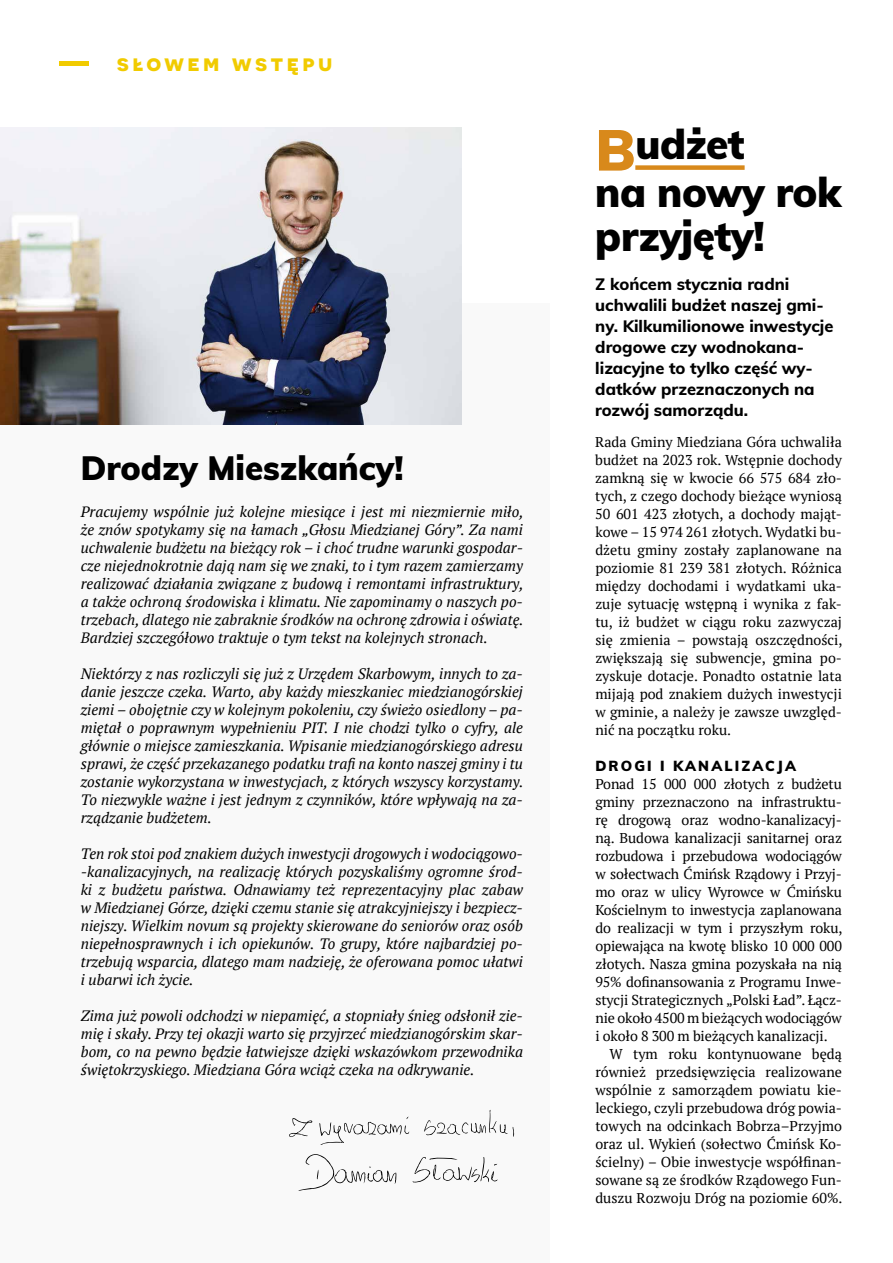
<style>
.page{position:relative;width:893px;height:1263px;background:#fff}
.page>*{position:absolute;margin:0;border:0;box-sizing:border-box;transform-origin:0 0}
.t1{font:900 40.5px/48px "Muli";letter-spacing:-.01em;color:#000}
.t2{font:900 33px "Muli";color:#000}
.t3{font:700 22.5px "Novecentosanswide";letter-spacing:.15em;color:#f1cb00}
.t4{font:800 16.5px/21px "Muli";color:#000}
.t5{font:italic 15px/18px "PT Serif";color:#000;text-align:justify}
.t6{font:14.25px/18px "PT Serif";color:#000;text-align:justify}
.t7{font:900 14.25px "Muli";letter-spacing:.15em;color:#000}
.s1{font-size:57px;color:#d8891b}
</style>
<div class="page">
<hr style="left:60px;top:62px;width:29px;height:4px;background:#f1cb00">
<div style="left:0;top:303px;width:549px;height:960px;background:#f9f9f9"></div>
<img style="left:0;top:128px;width:461px;height:297px">
<svg style="left:289px;top:1118px;width:24px;height:19px"></svg>
<svg style="left:424px;top:1110px;width:91px;height:27px"></svg>
<svg style="left:319px;top:1116px;width:90px;height:29px"></svg>
<svg style="left:298px;top:1154px;width:99px;height:37px"></svg>
<svg style="left:412px;top:1157px;width:86px;height:26px"></svg>
<div style="left:635px;top:165px;width:110px;height:5px;background:#d8891b"></div>
<h3 class="t3" style="left:117px;top:49px;width:217px">słowem wstępu</h3>
<h2 class="t2" style="left:81px;top:443px;width:324px">Drodzy Mieszkańcy!</h2>
<p class="t5" style="left:81px;top:503px;width:444px">Pracujemy wspólnie już kolejne miesiące i jest mi niezmiernie miło, że znów spotykamy się na łamach „Głosu Miedzianej Góry”. Za nami uchwalenie budżetu na bieżący rok – i choć trudne warunki gospodar&shy;cze niejednokrotnie dają nam się we znaki, to i tym razem zamierzamy realizować działania związane z budową i remontami infrastruktury, a także ochroną środowiska i klimatu. Nie zapominamy o naszych po&shy;trzebach, dlatego nie zabraknie środków na ochronę zdrowia i oświatę.<br>Bardziej szczegółowo traktuje o tym tekst na kolejnych stronach.</p>
<p class="t5" style="left:81px;top:665px;width:444px">Niektórzy z nas rozliczyli się już z Urzędem Skarbowym, innych to za&shy;danie jeszcze czeka. Warto, aby każdy mieszkaniec miedzianogórskiej ziemi – obojętnie czy w kolejnym pokoleniu, czy świeżo osiedlony – pa&shy;miętał o poprawnym wypełnieniu PIT. I nie chodzi tylko o cyfry, ale głównie o miejsce zamieszkania. Wpisanie miedzianogórskiego adresu sprawi, że część przekazanego podatku trafi na konto naszej gminy i tu zostanie wykorzystana w inwestycjach, z których wszyscy korzystamy.<br>To niezwykle ważne i jest jednym z czynników, które wpływają na za&shy;rządzanie budżetem.</p>
<p class="t5" style="left:81px;top:845px;width:444px">Ten rok stoi pod znakiem dużych inwestycji drogowych i wodociągowo--kanalizacyjnych, na realizację których pozyskaliśmy ogromne środ&shy;ki z budżetu państwa. Odnawiamy też reprezentacyjny plac zabaw w Miedzianej Górze, dzięki czemu stanie się atrakcyjniejszy i bezpiecz&shy;niejszy. Wielkim novum są projekty skierowane do seniorów oraz osób niepełnosprawnych i ich opiekunów. To grupy, które najbardziej po&shy;trzebują wsparcia, dlatego mam nadzieję, że oferowana pomoc ułatwi i ubarwi ich życie.</p>
<p class="t5" style="left:81px;top:1007px;width:444px">Zima już powoli odchodzi w niepamięć, a stopniały śnieg odsłonił zie&shy;mię i skały. Przy tej okazji warto się przyjrzeć miedzianogórskim skar&shy;bom, co na pewno będzie łatwiejsze dzięki wskazówkom przewodnika świętokrzyskiego. Miedziana Góra wciąż czeka na odkrywanie.</p>
<h1 class="t1" style="left:595px;top:119px;width:247px"><span class="s1">B</span>udżet<br>na nowy rok</h1>
<h1 class="t1" style="left:595px;top:210px;width:171px">przyjęty!</h1>
<p class="t4" style="left:595px;top:273px;width:240px">Z końcem stycznia radni uchwalili budżet naszej gmi&shy;ny. Kilkumilionowe inwestycje drogowe czy wodnokana&shy;lizacyjne to tylko część wy&shy;datków przeznaczonych na rozwój samorządu.</p>
<p class="t6" style="left:595px;top:433px;width:249px">Rada Gminy Miedziana Góra uchwaliła budżet na 2023 rok. Wstępnie dochody zamkną się w kwocie 66 575 684 zło&shy;tych, z czego dochody bieżące wyniosą 50 601 423 złotych, a dochody mająt&shy;kowe – 15 974 261 złotych. Wydatki bu&shy;dżetu gminy zostały zaplanowane na poziomie 81 239 381 złotych. Różnica między dochodami i wydatkami uka&shy;zuje sytuację wstępną i wynika z fak&shy;tu, iż budżet w ciągu roku zazwyczaj się zmienia – powstają oszczędności, zwiększają się subwencje, gmina po&shy;zyskuje dotacje. Ponadto ostatnie lata mijają pod znakiem dużych inwestycji w gminie, a należy je zawsze uwzględ&shy;nić na początku roku.</p>
<p class="t7" style="left:595px;top:755px;width:202px">DROGI I KANALIZACJA</p>
<p class="t6" style="left:595px;top:775px;width:249px">Ponad 15 000 000 złotych z budżetu gminy przeznaczono na infrastruktu&shy;rę drogową oraz wodno-kanalizacyj&shy;ną. Budowa kanalizacji sanitarnej oraz rozbudowa i przebudowa wodociągów w sołectwach Ćmińsk Rządowy i Przyj&shy;mo oraz w ulicy Wyrowce w Ćmińsku Kościelnym to inwestycja zaplanowana do realizacji w tym i przyszłym roku, opiewająca na kwotę blisko 10 000 000 złotych. Nasza gmina pozyskała na nią 95% dofinansowania z Programu Inwe&shy;stycji Strategicznych „Polski Ład”. Łącz&shy;nie około 4500 m bieżących wodociągów i około 8 300 m bieżących kanalizacji.</p>
<p class="t6" style="left:595px;top:1045px;width:249px;text-indent:14px">W tym roku kontynuowane będą również przedsięwzięcia realizowane wspólnie z samorządem powiatu kie&shy;leckiego, czyli przebudowa dróg powia&shy;towych na odcinkach Bobrza–Przyjmo oraz ul. Wykień (sołectwo Ćmińsk Ko&shy;ścielny) – Obie inwestycje współfinan&shy;sowane są ze środków Rządowego Fun&shy;duszu Rozwoju Dróg na poziomie 60%.</p>
</div>
